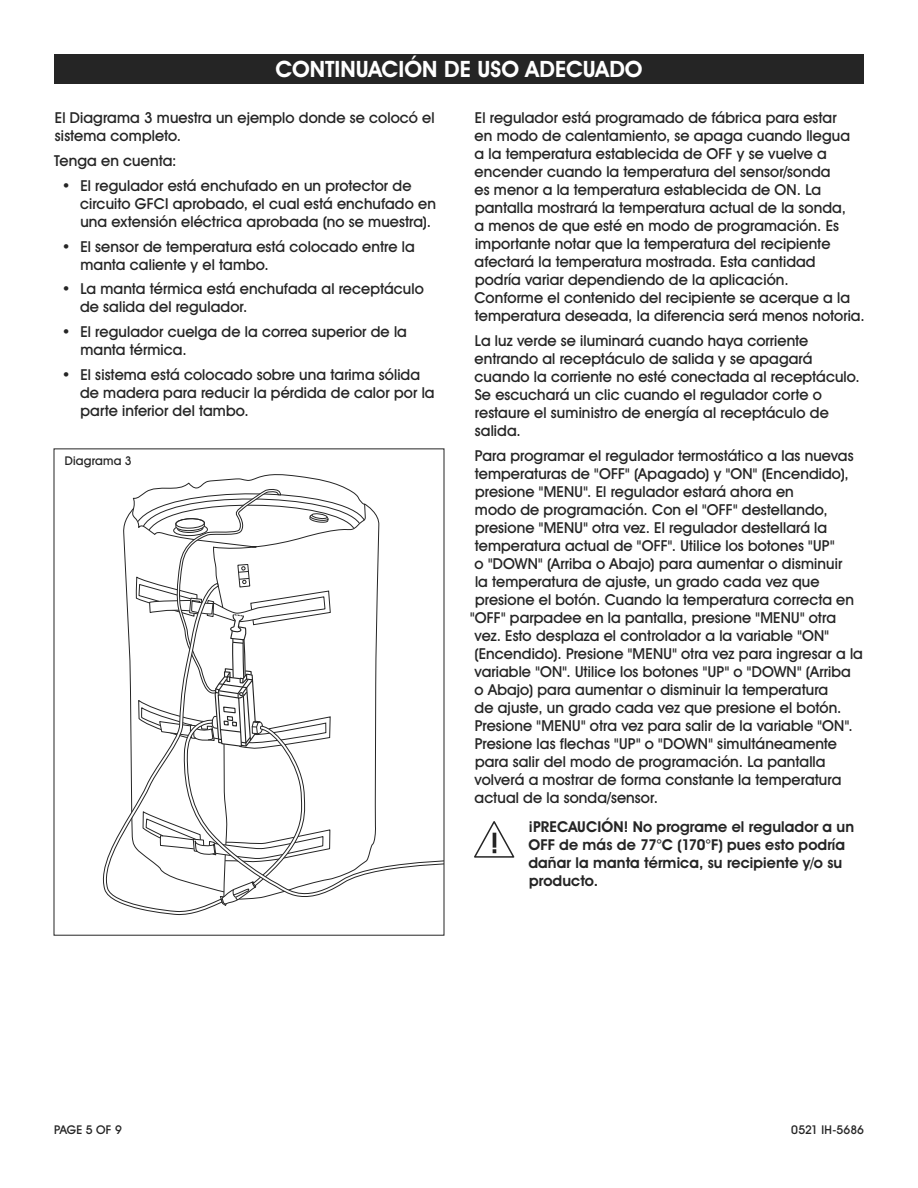
<style>
.page{position:relative;width:918px;height:1188px;background:#fff}
.page>*{position:absolute;margin:0;border:0;box-sizing:border-box;transform-origin:0 0}
.t1{font:700 22.5px "Uline Two Knine";color:#fff}
.t2{font:15px/18px "Uline Two Knine";letter-spacing:.005em;color:#252525}
.t3{font:700 15px/18px "Uline Two Knine";letter-spacing:.005em;color:#252525}
.t4{font:12px "Uline Two Knine";letter-spacing:.01em;color:#252525}
</style>
<div class="page">
<div style="left:54px;top:54px;width:810px;height:30px;background:#252525"></div>
<svg style="left:474px;top:821px;width:40px;height:37px"></svg>
<svg style="left:366px;top:504px;width:13px;height:215px"></svg>
<svg style="left:366px;top:719px;width:76px;height:156px"></svg>
<svg style="left:102px;top:474px;width:264px;height:441px"></svg>
<h1 class="t1" style="left:275px;top:56px;width:369px">CONTINUACIÓN DE USO ADECUADO</h1>
<p class="t2" style="left:55px;top:109px;width:381px">El Diagrama 3 muestra un ejemplo donde se colocó el sistema completo.</p>
<p class="t2" style="left:54px;top:152px;width:124px">Tenga en cuenta:</p>
<p class="t2" style="left:80px;top:176px;width:357px;text-indent:-18px">• El regulador está enchufado en un protector de circuito GFCI aprobado, el cual está enchufado en una extensión eléctrica aprobada (no se muestra).</p>
<p class="t2" style="left:80px;top:237px;width:336px;text-indent:-19px">• El sensor de temperatura está colocado entre la manta caliente y el tambo.</p>
<p class="t2" style="left:80px;top:280px;width:345px;text-indent:-18px">• La manta térmica está enchufada al receptáculo de salida del regulador.</p>
<p class="t2" style="left:80px;top:323px;width:328px;text-indent:-19px">• El regulador cuelga de la correa superior de la manta térmica.</p>
<p class="t2" style="left:80px;top:365px;width:356px;text-indent:-18px">• El sistema está colocado sobre una tarima sólida de madera para reducir la pérdida de calor por la parte inferior del tambo.</p>
<p class="t2" style="left:474px;top:109px;width:392px">El regulador está programado de fábrica para estar<br>en modo de calentamiento, se apaga cuando llegua<br>a la temperatura establecida de OFF y se vuelve a encender cuando la temperatura del sensor/sonda<br>es menor a la temperatura establecida de ON. La pantalla mostrará la temperatura actual de la sonda,<br>a menos de que esté en modo de programación. Es importante notar que la temperatura del recipiente afectará la temperatura mostrada. Esta cantidad podría variar dependiendo de la aplicación.<br>Conforme el contenido del recipiente se acerque a la temperatura deseada, la diferencia será menos notoria.</p>
<p class="t2" style="left:475px;top:332px;width:387px">La luz verde se iluminará cuando haya corriente entrando al receptáculo de salida y se apagará cuando la corriente no esté conectada al receptáculo.<br>Se escuchará un clic cuando el regulador corte o restaure el suministro de energía al receptáculo de salida.</p>
<p class="t2" style="left:475px;top:446px;width:380px">Para programar el regulador termostático a las nuevas</p>
<p class="t2" style="left:475px;top:464px;width:376px">temperaturas de "OFF" (Apagado) y "ON" (Encendido),</p>
<p class="t2" style="left:475px;top:482px;width:320px">presione "MENU". El regulador estará ahora en</p>
<p class="t2" style="left:475px;top:500px;width:354px">modo de programación. Con el "OFF" destellando,</p>
<p class="t2" style="left:475px;top:518px;width:354px">presione "MENU" otra vez. El regulador destellará la</p>
<p class="t2" style="left:475px;top:536px;width:361px">temperatura actual de "OFF". Utilice los botones "UP"</p>
<p class="t2" style="left:475px;top:554px;width:369px">o "DOWN" (Arriba o Abajo) para aumentar o disminuir</p>
<p class="t2" style="left:475px;top:572px;width:346px">la temperatura de ajuste, un grado cada vez que</p>
<p class="t2" style="left:475px;top:590px;width:381px">presione el botón. Cuando la temperatura correcta en</p>
<p class="t2" style="left:470px;top:608px;width:367px">"OFF" parpadee en la pantalla, presione "MENU" otra</p>
<p class="t2" style="left:475px;top:626px;width:356px">vez. Esto desplaza el controlador a la variable "ON"</p>
<p class="t2" style="left:475px;top:644px;width:390px">(Encendido). Presione "MENU" otra vez para ingresar a la</p>
<p class="t2" style="left:475px;top:662px;width:378px">variable "ON". Utilice los botones "UP" o "DOWN" (Arriba</p>
<p class="t2" style="left:475px;top:680px;width:355px">o Abajo) para aumentar o disminuir la temperatura</p>
<p class="t2" style="left:475px;top:698px;width:368px">de ajuste, un grado cada vez que presione el botón.</p>
<p class="t2" style="left:475px;top:716px;width:379px">Presione "MENU" otra vez para salir de la variable "ON".</p>
<p class="t2" style="left:475px;top:734px;width:364px">Presione las flechas "UP" o "DOWN" simultáneamente</p>
<p class="t2" style="left:475px;top:752px;width:352px">para salir del modo de programación. La pantalla</p>
<p class="t2" style="left:475px;top:770px;width:368px">volverá a mostrar de forma constante la temperatura</p>
<p class="t2" style="left:475px;top:788px;width:185px">actual de la sonda/sensor.</p>
<p class="t3" style="left:528px;top:817px;width:327px">¡PRECAUCIÓN! No programe el regulador a un OFF de más de 77°C (170°F) pues esto podría dañar la manta térmica, su recipiente y/o su producto.</p>
<p class="t4" style="left:65px;top:453px;width:68px">Diagrama 3</p>
<p class="t4" style="left:54px;top:1122px;width:69px">PAGE 5 OF 9</p>
<p class="t4" style="left:791px;top:1122px;width:74px">0521 IH-5686</p>
</div>
